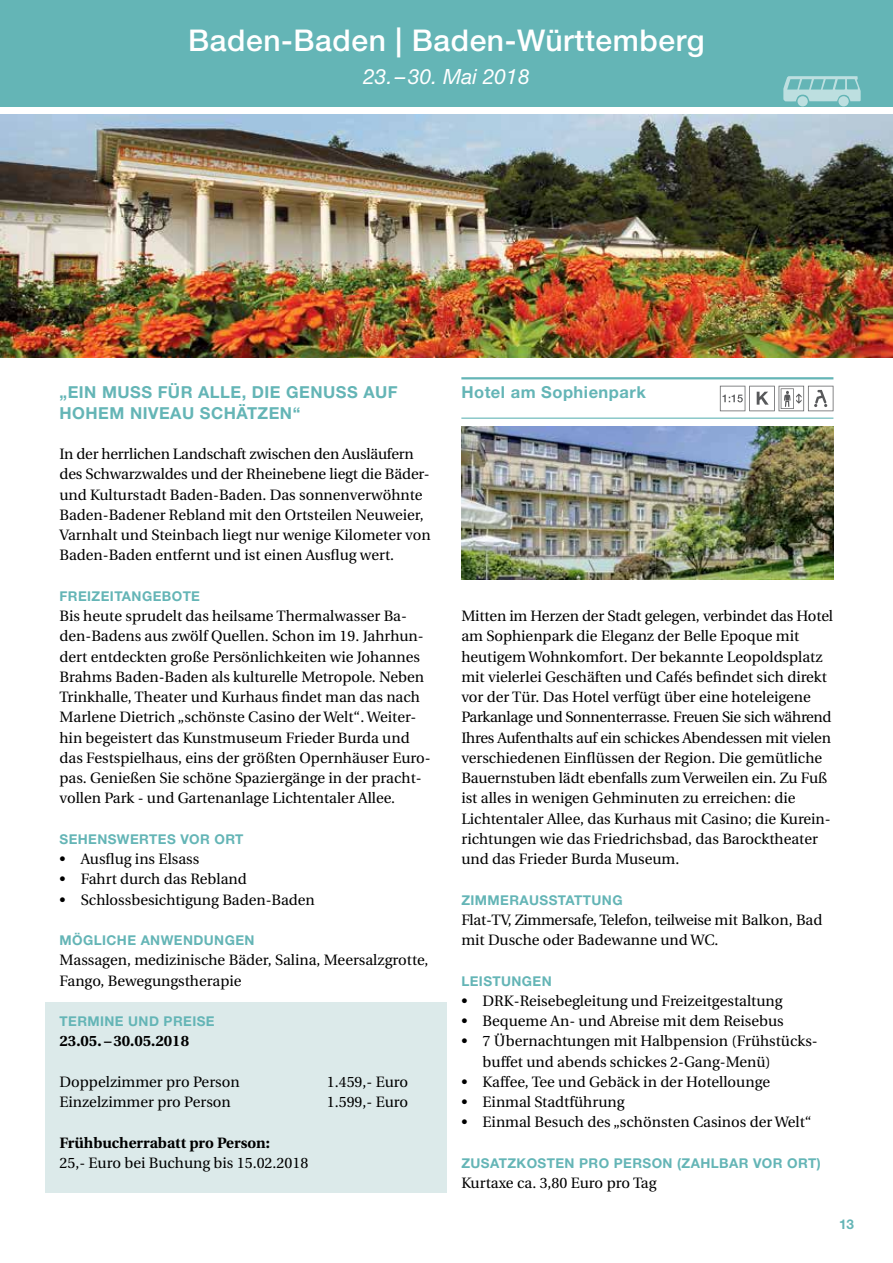
<style>
.page{position:relative;width:893px;height:1263px;background:#fff}
.page>*{position:absolute;margin:0;border:0;box-sizing:border-box;transform-origin:0 0}
.t1{font:500 30px "Helvetica Neue LT Pro";letter-spacing:.02em;color:#fff}
.t2{font:italic 21px "Helvetica Neue LT Pro";color:#fff}
.t3{font:700 16.5px/20.2px "Helvetica Neue LT Pro";letter-spacing:.03em;color:#64b5b6}
.t4{font:15px/20.2px "Utopia";color:#000}
.t5{font:700 15px "Utopia";color:#000}
.t6{font:700 13.5px "Helvetica Neue LT Pro";letter-spacing:.03em;color:#64b5b6}
</style>
<div class="page">
<div style="left:0;top:0;width:893px;height:106px;background:#64b5b6"></div>
<svg style="left:783px;top:76px;width:78px;height:26px"></svg>
<div style="left:838px;top:96px;width:11px;height:10px;background:#bddfe0;border-radius:50%"></div>
<div style="left:797px;top:96px;width:11px;height:10px;background:#bddfe0;border-radius:50%"></div>
<img style="left:1px;top:115px;width:892px;height:243px">
<div style="left:45px;top:1002px;width:401px;height:191px;background:#dceaea"></div>
<img style="left:461px;top:427px;width:372px;height:153px">
<hr style="left:461px;top:377px;width:372px;height:2px;background:#64b5b6">
<hr style="left:461px;top:418px;width:372px;height:1px;background:#64b5b6">
<svg style="left:720px;top:386px;width:113px;height:25px"></svg>
<img style="left:0;top:115px;width:1px;height:243px">
<h1 class="t1" style="left:188px;top:23px;width:518px">Baden-Baden | Baden-Württemberg</h1>
<h2 class="t2" style="left:363px;top:64px;width:168px">23. –30. Mai 2018</h2>
<p class="t3" style="left:60px;top:382px;width:335px">„EIN MUSS FÜR ALLE, DIE GENUSS AUF<br>HOHEM NIVEAU SCHÄTZEN“</p>
<p class="t4" style="left:60px;top:444px;width:373px">In der herrlichen Landschaft zwischen den Ausläufern des Schwarzwaldes und der Rheinebene liegt die Bäder&shy;und Kulturstadt Baden-Baden. Das sonnenverwöhnte Baden-Badener Rebland mit den Ortsteilen Neuweier, Varnhalt und Steinbach liegt nur wenige Kilometer von Baden-Baden entfernt und ist einen Ausflug wert.</p>
<p class="t6" style="left:60px;top:588px;width:93px">FREIZEITANGEB</p>
<p class="t6" style="left:172px;top:588px;width:28px">OTE</p>
<p class="t4" style="left:60px;top:606px;width:373px">Bis heute sprudelt das heilsame Thermalwasser Ba&shy;den-Badens aus zwölf Quellen. Schon im 19. Jahrhun&shy;dert entdeckten große Persönlichkeiten wie Johannes Brahms Baden-Baden als kulturelle Metropole. Neben Trinkhalle, Theater und Kurhaus findet man das nach Marlene Dietrich „schönste Casino der Welt“. Weiter&shy;hin begeistert das Kunstmuseum Frieder Burda und das Festspielhaus, eins der größten Opernhäuser Euro&shy;pas. Genießen Sie schöne Spaziergänge in der pracht&shy;vollen Park - und Gartenanlage Lichtentaler Allee.</p>
<p class="t6" style="left:60px;top:831px;width:20px">SEHE</p>
<p class="t6" style="left:97px;top:831px;width:22px">NSWER</p>
<p class="t6" style="left:149px;top:831px;width:96px">TES VOR ORT</p>
<p class="t4" style="left:60px;top:849px;width:141px">• Ausflug ins Elsass</p>
<p class="t4" style="left:60px;top:869px;width:189px">• Fahrt durch das Rebland</p>
<p class="t4" style="left:60px;top:890px;width:257px">• Schlossbesichtigung Baden-Baden</p>
<p class="t6" style="left:60px;top:932px;width:196px">MÖGLICHE ANWENDUNGEN</p>
<p class="t4" style="left:60px;top:950px;width:371px">Massagen, medizinische Bäder, Salina, Meersalzgrotte,<br>Fango, Bewegungstherapie</p>
<p class="t6" style="left:60px;top:1013px;width:10px">TER</p>
<p class="t6" style="left:87px;top:1013px;width:87px">MINE UND PRE</p>
<p class="t6" style="left:192px;top:1013px;width:14px">ISE</p>
<p class="t5" style="left:60px;top:1033px;width:131px">23.05. –30.05.2018</p>
<p class="t4" style="left:60px;top:1072px;width:182px">Doppelzimmer pro Person</p>
<p class="t4" style="left:327px;top:1072px;width:83px">1.459,- Euro</p>
<p class="t4" style="left:60px;top:1092px;width:173px">Einzelzimmer pro Person</p>
<p class="t4" style="left:327px;top:1092px;width:83px">1.599,- Euro</p>
<p class="t5" style="left:60px;top:1134px;width:212px">Frühbucherrabatt pro Person:</p>
<p class="t4" style="left:60px;top:1153px;width:250px">25,- Euro bei Buchung bis 15.02.2018</p>
<p class="t3" style="left:461px;top:382px;width:186px">HOTEL AM SOPHIENPARK</p>
<p class="t4" style="left:461px;top:606px;width:373px">Mitten im Herzen der Stadt gelegen, verbindet das Hotel am Sophienpark die Eleganz der Belle Epoque mit heutigem Wohnkomfort. Der bekannte Leopoldsplatz mit vielerlei Geschäften und Cafés befindet sich direkt vor der Tür. Das Hotel verfügt über eine hoteleigene Parkanlage und Sonnenterrasse. Freuen Sie sich während Ihres Aufenthalts auf ein schickes Abendessen mit vielen verschiedenen Einflüssen der Region. Die gemütliche Bauernstuben lädt ebenfalls zum Verweilen ein. Zu Fuß ist alles in wenigen Gehminuten zu erreichen: die Lichtentaler Allee, das Kurhaus mit Casino; die Kurein&shy;richtungen wie das Friedrichsbad, das Barocktheater und das Frieder Burda Museum.</p>
<p class="t6" style="left:461px;top:891px;width:161px">ZIMMERAUSSTATTUNG</p>
<p class="t4" style="left:461px;top:910px;width:362px">Flat-TV, Zimmersafe, Telefon, teilweise mit Balkon, Bad mit Dusche oder Badewanne und WC.</p>
<p class="t6" style="left:461px;top:972px;width:92px">LEISTUNGEN</p>
<p class="t4" style="left:461px;top:991px;width:323px">• DRK-Reisebegleitung und Freizeitgestaltung</p>
<p class="t4" style="left:461px;top:1011px;width:324px">• Bequeme An- und Abreise mit dem Reisebus</p>
<p class="t4" style="left:483px;top:1031px;width:337px;text-indent:-21px">• 7 Übernachtungen mit Halbpension (Frühstücks&shy;buffet und abends schickes 2-Gang-Menü)</p>
<p class="t4" style="left:461px;top:1072px;width:310px">• Kaffee, Tee und Gebäck in der Hotellounge</p>
<p class="t4" style="left:461px;top:1092px;width:165px">• Einmal Stadtführung</p>
<p class="t4" style="left:461px;top:1112px;width:352px">• Einmal Besuch des „schönsten Casinos der Welt“</p>
<p class="t6" style="left:461px;top:1155px;width:163px">ZUSATZKOSTEN PRO PERS</p>
<p class="t6" style="left:652px;top:1155px;width:170px">ON (ZAHLBAR VOR ORT)</p>
<p class="t4" style="left:461px;top:1173px;width:197px">Kurtaxe ca. 3,80 Euro pro Tag</p>
<p class="t6" style="left:839px;top:1216px;width:17px">13</p>
</div>
